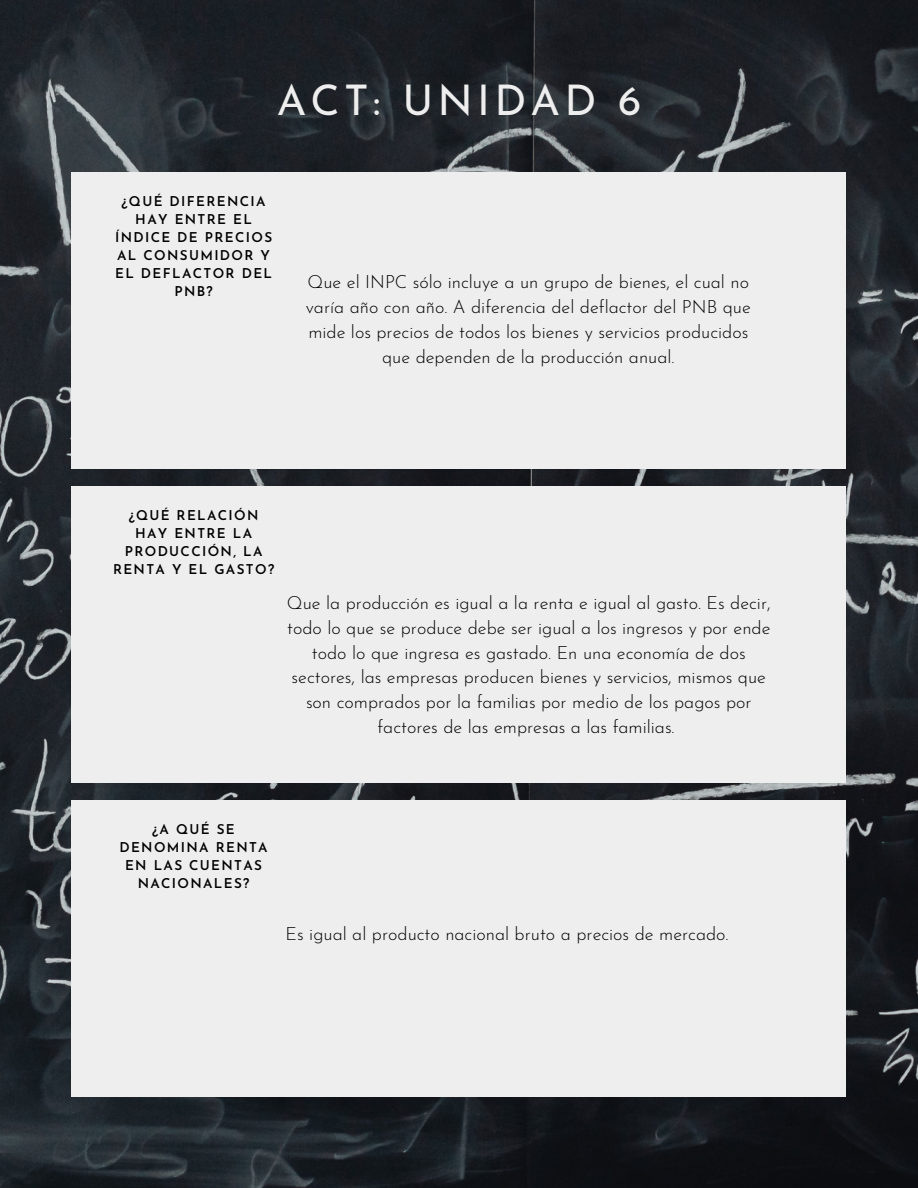
<style>
.page{position:relative;width:918px;height:1188px;background:#fff}
.page>*{position:absolute;margin:0;border:0;box-sizing:border-box;transform-origin:0 0}
.t1{font:42.3px "Josefin Sans";letter-spacing:.1em;color:#efeeee}
.t2{font:300 18px/24.8px "Josefin Sans";color:#000;text-align:center}
.t3{font:600 13.5px/18px "Josefin Sans";letter-spacing:.1em;color:#000;text-align:center}
</style>
<div class="page">
<img style="left:0;top:0;width:918px;height:1188px">
<div style="left:71px;top:172px;width:775px;height:297px;background:#efeeee"></div>
<div style="left:71px;top:486px;width:775px;height:296px;background:#efeeee"></div>
<div style="left:71px;top:800px;width:775px;height:296px;background:#efeeee"></div>
<h1 class="t1" style="left:277px;top:83px;width:366px">ACT: UNIDAD 6</h1>
<p class="t3" style="left:115px;top:194px;width:159px">¿QUÉ DIFERENCIA<br>HAY ENTRE EL<br>ÍNDICE DE PRECIOS<br>AL CONSUMIDOR Y<br>EL DEFLACTOR DEL<br>PNB?</p>
<p class="t2" style="left:306px;top:271px;width:447px">Que el INPC sólo incluye a un grupo de bienes, el cual no varía año con año. A diferencia del deflactor del PNB que mide los precios de todos los bienes y servicios producidos que dependen de la producción anual.</p>
<p class="t3" style="left:113px;top:508px;width:163px">¿QUÉ RELACIÓN<br>HAY ENTRE LA<br>PRODUCCIÓN, LA<br>RENTA Y EL GASTO?</p>
<p class="t2" style="left:287px;top:592px;width:485px">Que la producción es igual a la renta e igual al gasto. Es decir, todo lo que se produce debe ser igual a los ingresos y por ende todo lo que ingresa es gastado. En una economía de dos sectores, las empresas producen bienes y servicios, mismos que son comprados por la familias por medio de los pagos por factores de las empresas a las familias.</p>
<p class="t3" style="left:119px;top:822px;width:150px">¿A QUÉ SE<br>DENOMINA RENTA<br>EN LAS CUENTAS<br>NACIONALES?</p>
<p class="t2" style="left:286px;top:923px;width:444px">Es igual al producto nacional bruto a precios de mercado.</p>
</div>
